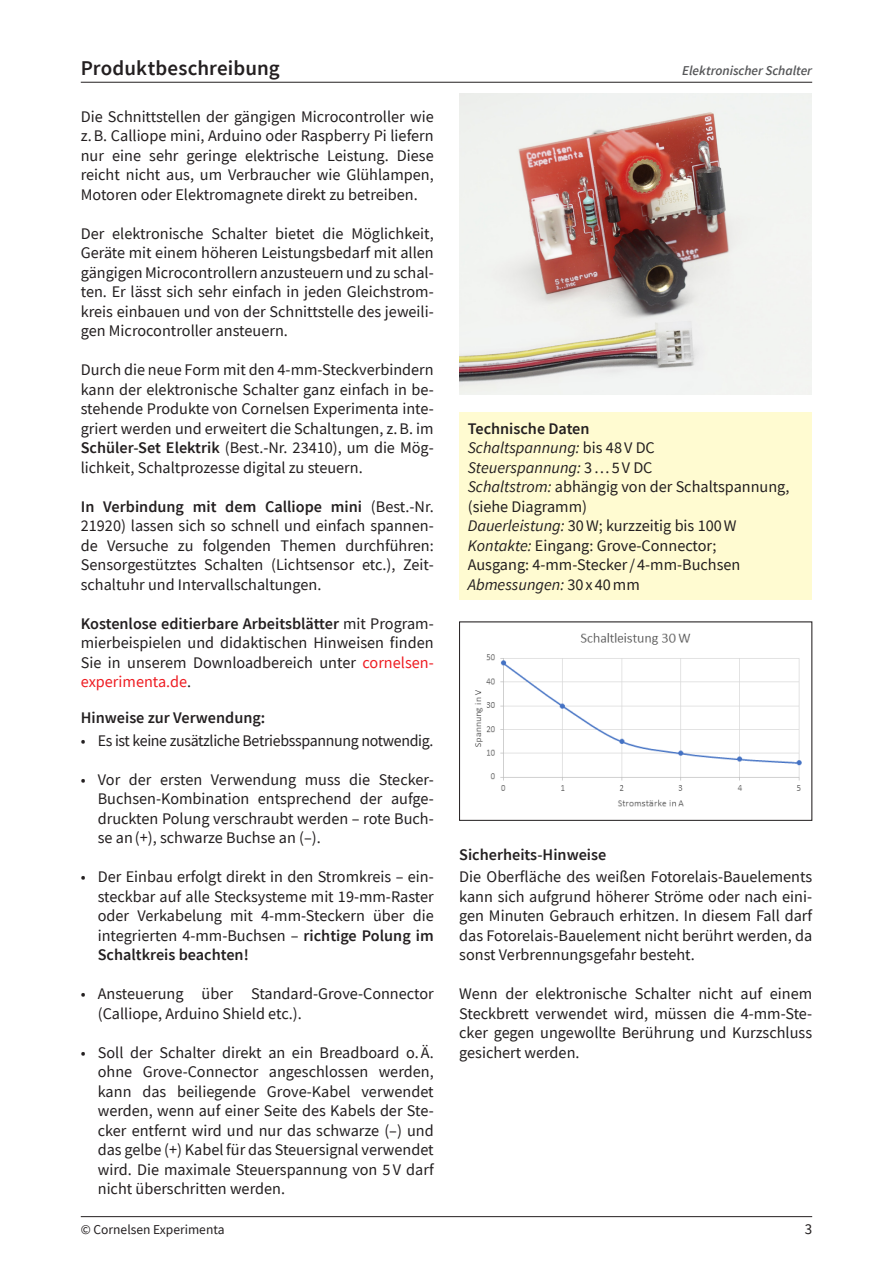
<style>
.page{position:relative;width:893px;height:1263px;background:#fff}
.page>*{position:absolute;margin:0;border:0;box-sizing:border-box;transform-origin:0 0}
.Kapitel{font:600 21px "CV Source Sans";letter-spacing:.005em;color:#231f20}
.Fließtext_10_8_P__Bl{font:16.2px/19.5px "CV Source Sans";color:#231f20;text-align:justify}
.Schattierung_technis{font:16.2px/19.5px "CV Source Sans";color:#231f20}
.Schattierung_technis-2{font:italic 16.2px "CV Source Sans";color:#231f20}
.Fließtext_10_8_P__Bl-2{font:16.2px "CV Source Sans";letter-spacing:-.02em;color:#231f20}
.Titel_fließ{font:600 16.2px "CV Source Sans";color:#231f20}
.Versuch_Kurzbeschrei{font:600 16.2px "CV Source Sans";color:#231f20}
.t1{font:15px "CV Source Sans";color:#231f20}
.t2{font:italic 600 13.5px "CV Source Sans";letter-spacing:-.005em;color:#57585a}
.t3{font:13.5px "CV Source Sans";color:#231f20}
.s1{font-weight:600}
.s2{color:#ee1d23}
.s3{font-style:normal}
.s4{font-style:italic}
</style>
<div class="page">
<hr style="left:81px;top:82px;width:731px;height:1px;background:#231f20">
<hr style="left:81px;top:1216px;width:731px;height:1px;background:#231f20">
<div style="left:459px;top:412px;width:353px;height:32px;background:#fffbd1"></div>
<div style="left:459px;top:431px;width:353px;height:32px;background:#fffbd1"></div>
<div style="left:459px;top:451px;width:353px;height:32px;background:#fffbd1"></div>
<div style="left:459px;top:470px;width:353px;height:52px;background:#fffbd1"></div>
<div style="left:459px;top:509px;width:353px;height:32px;background:#fffbd1"></div>
<div style="left:459px;top:529px;width:353px;height:51px;background:#fffbd1"></div>
<div style="left:459px;top:568px;width:353px;height:32px;background:#fffbd1"></div>
<img style="left:459px;top:93px;width:352px;height:302px">
<img style="left:474px;top:633px;width:328px;height:174px">
<div style="left:459px;top:621px;width:353px;height:200px;border:1px solid #231f20"></div>
<p class="Kapitel" style="left:81px;top:55px;width:201px">Produktbeschreibung</p>
<p class="t2" style="left:682px;top:62px;width:131px">Elektronischer Schalter</p>
<p class="Fließtext_10_8_P__Bl" style="left:81px;top:106px;width:354px">Die Schnittstellen der gängigen Microcontroller wie z.B. Calliope mini, Arduino oder Raspberry Pi liefern nur eine sehr geringe elektrische Leistung. Diese reicht nicht aus, um Verbraucher wie Glühlampen, Motoren oder Elektromagnete direkt zu betreiben.</p>
<p class="Fließtext_10_8_P__Bl" style="left:81px;top:223px;width:354px">Der elektronische Schalter bietet die Möglichkeit, Geräte mit einem höheren Leistungsbedarf mit allen gängigen Microcontrollern anzusteuern und zu schal&shy;ten. Er lässt sich sehr einfach in jeden Gleichstrom&shy;kreis einbauen und von der Schnittstelle des jeweili&shy;gen Microcontroller ansteuern.</p>
<p class="Fließtext_10_8_P__Bl" style="left:81px;top:360px;width:354px">Durch die neue Form mit den 4-mm-Steckverbindern kann der elektronische Schalter ganz einfach in be&shy;stehende Produkte von Cornelsen Experimenta inte&shy;griert werden und erweitert die Schaltungen, z.B. im <span class="s1">Schüler-Set Elektrik</span> (Best.-Nr. 23410), um die Mög&shy;lichkeit, Schaltprozesse digital zu steuern.</p>
<p class="Fließtext_10_8_P__Bl" style="left:81px;top:496px;width:354px"><span class="s1">In Verbindung mit dem Calliope mini</span> (Best.-Nr.<br>21920) lassen sich so schnell und einfach spannen&shy;de Versuche zu folgenden Themen durchführen:<br>Sensorgestütztes Schalten (Lichtsensor etc.), Zeit&shy;schaltuhr und Intervallschaltungen.</p>
<p class="Fließtext_10_8_P__Bl" style="left:81px;top:613px;width:354px"><span class="s1">Kostenlose editierbare Arbeitsblätter</span> mit Program&shy;mierbeispielen und didaktischen Hinweisen finden Sie in unserem Downloadbereich unter <span class="s2">cornelsen&shy;experimenta.de</span>.</p>
<p class="Titel_fließ" style="left:81px;top:707px;width:186px">Hinweise zur Verwendung:</p>
<p class="Fließtext_10_8_P__Bl-2" style="left:81px;top:730px;width:354px">• Es ist keine zusätzliche Betriebsspannung notwendig.</p>
<p class="Fließtext_10_8_P__Bl" style="left:98px;top:769px;width:337px;text-indent:-17px">• Vor der ersten Verwendung muss die Stecker-Buchsen-Kombination entsprechend der aufge&shy;druckten Polung verschraubt werden – rote Buch&shy;se an(+), schwarze Buchse an (–).</p>
<p class="Fließtext_10_8_P__Bl" style="left:98px;top:867px;width:337px;text-indent:-17px">• Der Einbau erfolgt direkt in den Stromkreis – ein&shy;steckbar auf alle Stecksysteme mit 19-mm-Raster oder Verkabelung mit 4-mm-Steckern über die integrierten 4-mm-Buchsen – <span class="s1">richtige Polung im Schaltkreis beachten!</span></p>
<p class="Fließtext_10_8_P__Bl" style="left:98px;top:984px;width:337px;text-indent:-17px">• Ansteuerung über Standard-Grove-Connector (Calliope, Arduino Shield etc.).</p>
<p class="Fließtext_10_8_P__Bl" style="left:98px;top:1042px;width:337px;text-indent:-17px">• Soll der Schalter direkt an ein Breadboard o.Ä. ohne Grove-Connector angeschlossen werden, kann das beiliegende Grove-Kabel verwendet werden, wenn auf einer Seite des Kabels der Ste&shy;cker entfernt wird und nur das schwarze (–) und das gelbe (+) Kabel für das Steuersignal verwendet wird. Die maximale Steuerspannung von 5V darf nicht überschritten werden.</p>
<p class="Versuch_Kurzbeschrei" style="left:468px;top:418px;width:123px">Technische Daten</p>
<p class="Schattierung_technis-2" style="left:468px;top:437px;width:189px">Schaltspannung: <span class="s3">bis 48V DC</span></p>
<p class="Schattierung_technis-2" style="left:468px;top:457px;width:186px">Steuerspannung: <span class="s3">3…5V DC</span></p>
<p class="Schattierung_technis" style="left:468px;top:477px;width:323px"><span class="s4">Schaltstrom:</span> abhängig von der Schaltspannung, (siehe Diagramm)</p>
<p class="Schattierung_technis" style="left:468px;top:516px;width:270px"><span class="s4">Dauerleistung:</span> 30W; kurzzeitig bis 100W</p>
<p class="Schattierung_technis" style="left:468px;top:535px;width:274px"><span class="s4">Kontakte:</span> Eingang: Grove-Connector;<br>Ausgang: 4-mm-Stecker/ 4-mm-Buchsen</p>
<p class="Schattierung_technis-2" style="left:468px;top:574px;width:174px">Abmessungen: <span class="s3">30 x 40mm</span></p>
<p class="Titel_fließ" style="left:459px;top:844px;width:149px">Sicherheits-Hinweise</p>
<p class="Fließtext_10_8_P__Bl" style="left:459px;top:867px;width:354px">Die Oberfläche des weißen Fotorelais-Bauelements kann sich aufgrund höherer Ströme oder nach eini&shy;gen Minuten Gebrauch erhitzen. In diesem Fall darf das Fotorelais-Bauelement nicht berührt werden, da sonst Verbrennungsgefahr besteht.</p>
<p class="Fließtext_10_8_P__Bl" style="left:459px;top:984px;width:354px">Wenn der elektronische Schalter nicht auf einem Steckbrett verwendet wird, müssen die 4-mm-Ste&shy;cker gegen ungewollte Berührung und Kurzschluss gesichert werden.</p>
<p class="t3" style="left:81px;top:1221px;width:145px">© Cornelsen Experimenta</p>
<p class="t1" style="left:805px;top:1220px;width:9px">3</p>
</div>
